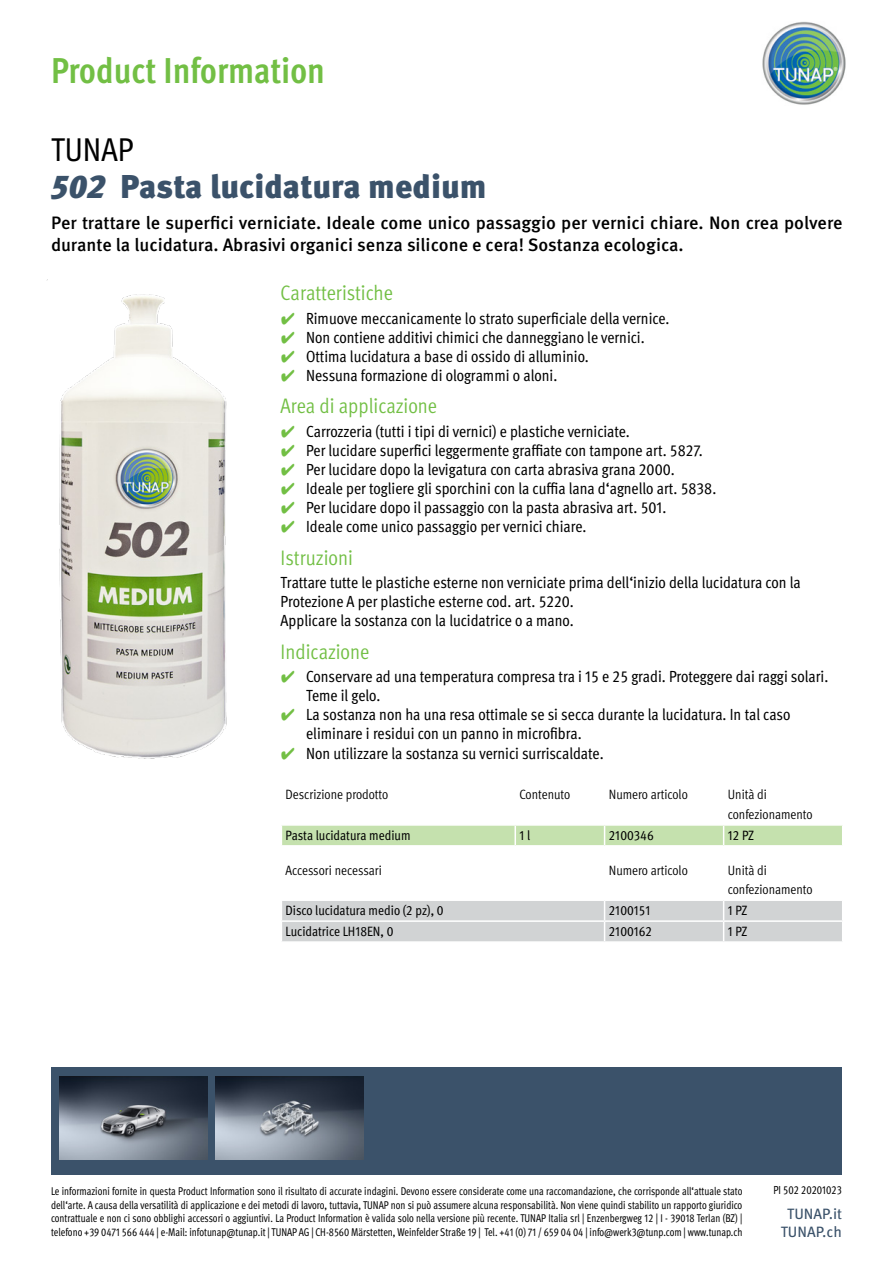
<style>
.page{position:relative;width:893px;height:1263px;background:#fff}
.page>*{position:absolute;margin:0;border:0;box-sizing:border-box;transform-origin:0 0}
.t1{font:700 condensed 36px "Meta Pro";color:#72bf44}
.t2{font:900 33px "Meta Pro";letter-spacing:-.005em;color:#3b526a}
.t3{font:condensed 33px "Meta Pro";color:#000}
.t4{font:condensed 21px "Meta Pro";color:#72bf44}
.t5{font:500 18px/21.6px "Meta Pro";color:#000}
.t6{font:condensed 16.2px/19px "Meta Pro";color:#000}
.t7{font:15px/18px "Meta Pro";color:#3b526a;text-align:center}
.t8{font:condensed 13.5px/19.2px "Meta Pro";color:#000}
.t9{font:condensed 13.5px "Meta Pro";color:#000}
.t10{font:condensed 11.7px "Meta Pro";color:#000;scale:.92 1}
.t11{font:condensed 11.25px/13.5px "Meta Pro";color:#000;text-align:justify;scale:.92 1}
.s1{font-style:italic}
.s2{font-family:"Wuerth Global";font-stretch:normal;color:#72bf44}
</style>
<div class="page">
<img style="left:762px;top:21px;width:84px;height:84px">
<div style="left:51px;top:1068px;width:790px;height:107px;background:#3b526a"></div>
<img style="left:59px;top:1076px;width:148px;height:83px">
<img style="left:216px;top:1076px;width:148px;height:83px">
<img style="left:59px;top:294px;width:168px;height:465px">
<svg style="left:281px;top:825px;width:562px;height:21px;background:#c9e3b4"></svg>
<hr style="left:724px;top:845px;width:119px;height:2px;background:#fff">
<svg style="left:282px;top:900px;width:560px;height:42px;background:#d4d6d7"></svg>
<hr style="left:724px;top:941px;width:119px;height:2px;background:#fff">
<h1 class="t1" style="left:51px;top:43px;width:275px">Product Information</h1>
<h2 class="t3" style="left:51px;top:125px;width:84px">TUNAP</h2>
<h2 class="t2" style="left:51px;top:161px;width:437px"><span class="s1">502</span> Pasta lucidatura medium</h2>
<p class="t5" style="left:51px;top:211px;width:793px">Per trattare le superfici verniciate. Ideale come unico passaggio per vernici chiare. Non crea polvere durante la lucidatura. Abrasivi organici senza silicone e cera! Sostanza ecologica.</p>
<p class="t4" style="left:281px;top:278px;width:114px">Caratteristiche</p>
<p class="t6" style="left:281px;top:307px;width:390px"><span class="s2">✔</span> Rimuove meccanicamente lo strato superficiale della vernice.</p>
<p class="t6" style="left:281px;top:326px;width:366px"><span class="s2">✔</span> Non contiene additivi chimici che danneggiano le vernici.</p>
<p class="t6" style="left:281px;top:345px;width:310px"><span class="s2">✔</span> Ottima lucidatura a base di ossido di alluminio.</p>
<p class="t6" style="left:281px;top:365px;width:278px"><span class="s2">✔</span> Nessuna formazione di ologrammi o aloni.</p>
<p class="t4" style="left:281px;top:391px;width:158px">Area di applicazione</p>
<p class="t6" style="left:281px;top:420px;width:351px"><span class="s2">✔</span> Carrozzeria (tutti i tipi di vernici) e plastiche verniciate.</p>
<p class="t6" style="left:281px;top:439px;width:424px"><span class="s2">✔</span> Per lucidare superfici leggermente graffiate con tampone art. 5827.</p>
<p class="t6" style="left:281px;top:459px;width:396px"><span class="s2">✔</span> Per lucidare dopo la levigatura con carta abrasiva grana 2000.</p>
<p class="t6" style="left:281px;top:478px;width:437px"><span class="s2">✔</span> Ideale per togliere gli sporchini con la cuffia lana d‘agnello art. 5838.</p>
<p class="t6" style="left:281px;top:497px;width:387px"><span class="s2">✔</span> Per lucidare dopo il passaggio con la pasta abrasiva art. 501.</p>
<p class="t6" style="left:281px;top:516px;width:307px"><span class="s2">✔</span> Ideale come unico passaggio per vernici chiare.</p>
<p class="t4" style="left:281px;top:542px;width:74px">Istruzioni</p>
<p class="t6" style="left:281px;top:572px;width:522px">Trattare tutte le plastiche esterne non verniciate prima dell‘inizio della lucidatura con la<br>Protezione A per plastiche esterne cod. art. 5220.<br>Applicare la sostanza con la lucidatrice o a mano.</p>
<p class="t4" style="left:281px;top:636px;width:90px">Indicazione</p>
<p class="t6" style="left:306px;top:666px;width:524px;text-indent:-26px"><span class="s2">✔</span> Conservare ad una temperatura compresa tra i 15 e 25 gradi. Proteggere dai raggi solari.<br>Teme il gelo.</p>
<p class="t6" style="left:306px;top:704px;width:486px;text-indent:-26px"><span class="s2">✔</span> La sostanza non ha una resa ottimale se si secca durante la lucidatura. In tal caso eliminare i residui con un panno in microfibra.</p>
<p class="t6" style="left:281px;top:742px;width:324px"><span class="s2">✔</span> Non utilizzare la sostanza su vernici surriscaldate.</p>
<p class="t8" style="left:286px;top:784px;width:104px">Descrizione prodotto</p>
<p class="t8" style="left:519px;top:784px;width:52px">Contenuto</p>
<p class="t8" style="left:609px;top:784px;width:80px">Numero articolo</p>
<p class="t8" style="left:728px;top:784px;width:86px">Unità di confezionamento</p>
<p class="t9" style="left:286px;top:825px;width:126px">Pasta lucidatura medium</p>
<p class="t9" style="left:519px;top:825px;width:12px">1 l</p>
<p class="t9" style="left:609px;top:825px;width:46px">2100346</p>
<p class="t9" style="left:728px;top:825px;width:28px">12 PZ</p>
<p class="t8" style="left:286px;top:859px;width:98px">Accessori necessari</p>
<p class="t8" style="left:609px;top:859px;width:80px">Numero articolo</p>
<p class="t8" style="left:728px;top:859px;width:86px">Unità di confezionamento</p>
<p class="t9" style="left:286px;top:900px;width:159px">Disco lucidatura medio (2 pz), 0</p>
<p class="t9" style="left:609px;top:900px;width:43px">2100151</p>
<p class="t9" style="left:728px;top:900px;width:21px">1 PZ</p>
<p class="t9" style="left:286px;top:921px;width:109px">Lucidatrice LH18EN, 0</p>
<p class="t9" style="left:609px;top:921px;width:45px">2100162</p>
<p class="t9" style="left:728px;top:921px;width:21px">1 PZ</p>
<p class="t11" style="left:51px;top:1183px;width:753px">Le informazioni fornite in questa Product Information sono il risultato di accurate indagini. Devono essere considerate come una raccomandazione, che corrisponde all‘attuale stato dell‘arte. A causa della versatilità di applicazione e dei metodi di lavoro, tuttavia, TUNAP non si può assumere alcuna responsabilità. Non viene quindi stabilito un rapporto giuridico contrattuale e non ci sono obblighi accessori o aggiuntivi. La Product Information è valida solo nella versione più recente. TUNAP Italia srl | Enzenbergweg 12 | I - 39018 Terlan (BZ) | telefono +39 0471 566 444 | e-Mail: infotunap@tunap.it | TUNAP AG | CH-8560 Märstetten, Weinfelder Straße 19 | Tel. +41 (0) 71 / 659 04 04 | info@werk3@tunp.com | www.tunap.ch</p>
<p class="t10" style="left:773px;top:1181px;width:76px">PI 502 20201023</p>
<p class="t7" style="left:781px;top:1203px;width:63px">TUNAP.it<br>TUNAP.ch</p>
</div>
